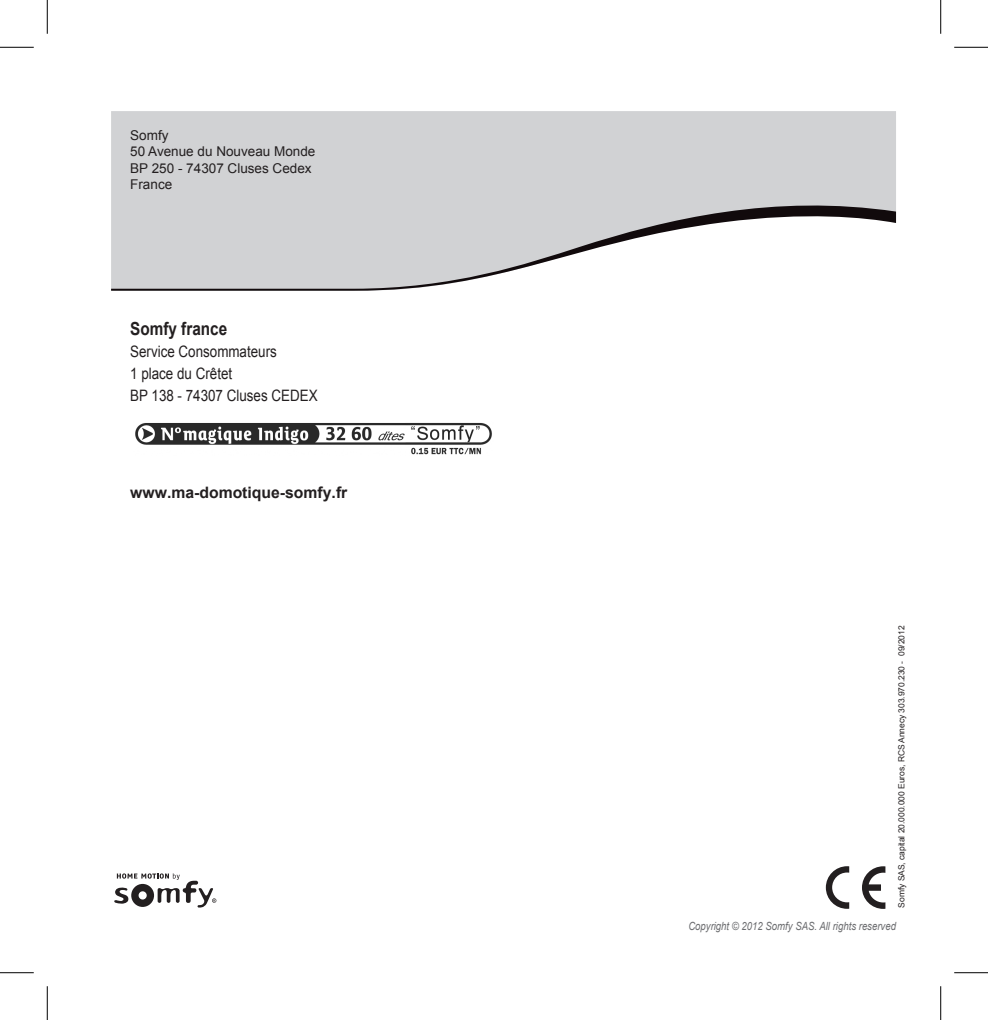
<style>
.page{position:relative;width:988px;height:1020px;background:#fff}
.page>*{position:absolute;margin:0;border:0;box-sizing:border-box;transform-origin:0 0}
.t1{font:700 18px "Arial";color:#231f20;scale:.85 1}
.t2{font:15.75px/22.1px "Arial";color:#231f20;scale:.85 1}
.t3{font:700 15.75px "Arial";color:#231f20}
.t4{font:13.5px/16.2px "Arial";color:#231f20}
.t5{font:italic 11.25px "Arial";color:#6c6d70;scale:.85 1}
.t6{font:8.55px "Arial";letter-spacing:-.005em;color:#231f20}
</style>
<div class="page">
<svg style="left:862px;top:866px;width:23px;height:42px"></svg>
<svg style="left:825px;top:866px;width:24px;height:42px"></svg>
<img style="left:135px;top:422px;width:357px;height:33px">
<div style="left:111px;top:111px;width:785px;height:82px;background:#d1d2d4"></div>
<svg style="left:111px;top:193px;width:785px;height:98px;fill:#d1d2d4"></svg>
<svg style="left:114px;top:873px;width:102px;height:34px"></svg>
<hr style="left:0;top:47px;width:34px;height:1px;background:#000">
<hr style="left:954px;top:47px;width:33px;height:1px;background:#000">
<hr style="left:0;top:972px;width:34px;height:1px;background:#000">
<hr style="left:954px;top:972px;width:33px;height:1px;background:#000">
<hr style="left:47px;top:0;width:1px;height:34px;background:#000">
<hr style="left:47px;top:986px;width:1px;height:33px;background:#000">
<hr style="left:940px;top:0;width:1px;height:34px;background:#000">
<hr style="left:940px;top:986px;width:1px;height:33px;background:#000">
<h3 class="t4" style="left:130px;top:127px;width:187px">Somfy<br>50 Avenue du Nouveau Monde<br>BP 250 - 74307 Cluses Cedex<br>France</h3>
<h1 class="t1" style="left:130px;top:316px;width:116px">Somfy france</h1>
<h2 class="t2" style="left:130px;top:340px;width:222px">Service Consommateurs<br>1 place du Crêtet<br>BP 138 - 74307 Cluses Cedex</h2>
<h2 class="t3" style="left:130px;top:481px;width:219px">www.ma-domotique-somfy.fr</h2>
<p class="t6" style="left:895px;top:907px;width:283px;rotate:-90deg">Somfy SAS, capital 20.000.000 Euros, RCS Annecy 303.970.230 - 09/2012</p>
<h3 class="t5" style="left:688px;top:918px;width:246px">Copyright © 2012 Somfy SAS. All rights reserved</h3>
</div>
